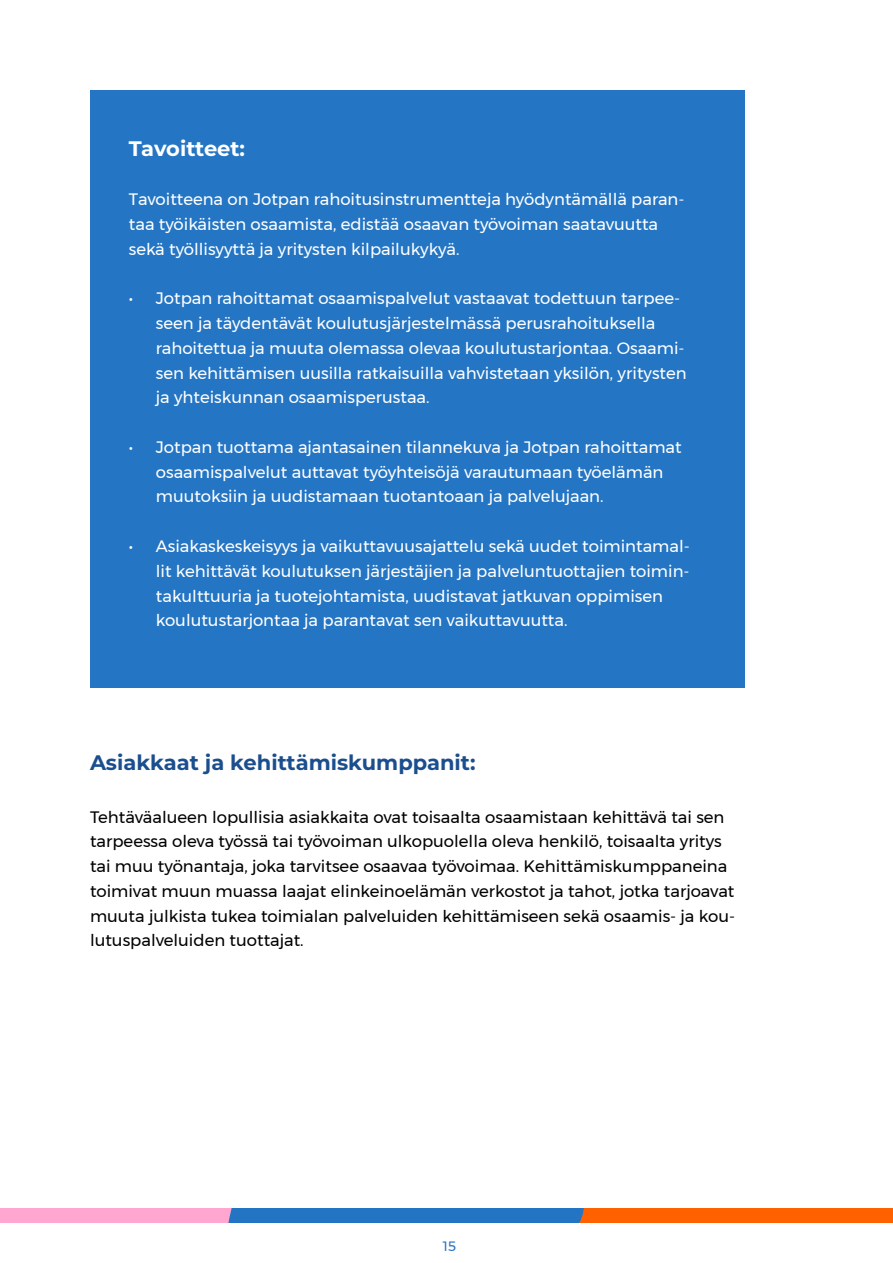
<style>
.page{position:relative;width:893px;height:1263px;background:#fff}
.page>*{position:absolute;margin:0;border:0;box-sizing:border-box;transform-origin:0 0}
.Paragraph_Style_3{font:700 21px "Montserrat";color:#1b4e8e}
.Paragraph_Style_3-2{font:700 21px "Montserrat";letter-spacing:-.01em;color:#fff}
.t1{font:16.5px/24.8px "Montserrat";color:#fff}
.Leipis{font:16.5px/24.8px "Montserrat";color:#000}
.t2{font:13.5px "Montserrat";color:#2374c3}
</style>
<div class="page">
<div style="left:0;top:1208px;width:893px;height:15px;background:#ffa6d1"></div>
<svg style="left:228px;top:1208px;width:665px;height:15px;background:#8a6b67"></svg>
<div style="left:90px;top:90px;width:654px;height:598px;background:#2475c4"></div>
<p class="Paragraph_Style_3-2" style="left:129px;top:133px;width:118px">Tavoitteet:</p>
<p class="t1" style="left:129px;top:187px;width:557px">Tavoitteena on Jotpan rahoitusinstrumentteja hyödyntämällä paran&shy;taa työikäisten osaamista, edistää osaavan työvoiman saatavuutta sekä työllisyyttä ja yritysten kilpailukykyä.</p>
<p class="t1" style="left:156px;top:286px;width:532px;text-indent:-27px">• Jotpan rahoittamat osaamispalvelut vastaavat todettuun tarpee&shy;seen ja täydentävät koulutusjärjestelmässä perusrahoituksella rahoitettua ja muuta olemassa olevaa koulutustarjontaa. Osaami&shy;sen kehittämisen uusilla ratkaisuilla vahvistetaan yksilön, yritysten ja yhteiskunnan osaamisperustaa.</p>
<p class="t1" style="left:156px;top:435px;width:527px;text-indent:-27px">• Jotpan tuottama ajantasainen tilannekuva ja Jotpan rahoittamat osaamispalvelut auttavat työyhteisöjä varautumaan työelämän muutoksiin ja uudistamaan tuotantoaan ja palvelujaan.</p>
<p class="t1" style="left:156px;top:534px;width:535px;text-indent:-27px">• Asiakaskeskeisyys ja vaikuttavuusajattelu sekä uudet toimintamal&shy;lit kehittävät koulutuksen järjestäjien ja palveluntuottajien toimin&shy;takulttuuria ja tuotejohtamista, uudistavat jatkuvan oppimisen koulutustarjontaa ja parantavat sen vaikuttavuutta.</p>
<p class="Paragraph_Style_3" style="left:90px;top:747px;width:387px">Asiakkaat ja kehittämiskumppanit:</p>
<p class="Leipis" style="left:90px;top:804px;width:647px">Tehtäväalueen lopullisia asiakkaita ovat toisaalta osaamistaan kehittävä tai sen tarpeessa oleva työssä tai työvoiman ulkopuolella oleva henkilö, toisaalta yritys tai muu työnantaja, joka tarvitsee osaavaa työvoimaa. Kehittämiskumppaneina toimivat muun muassa laajat elinkeinoelämän verkostot ja tahot, jotka tarjoavat muuta julkista tukea toimialan palveluiden kehittämiseen sekä osaamis- ja kou&shy;lutuspalveluiden tuottajat.</p>
<p class="t2" style="left:443px;top:1235px;width:15px">15</p>
</div>
